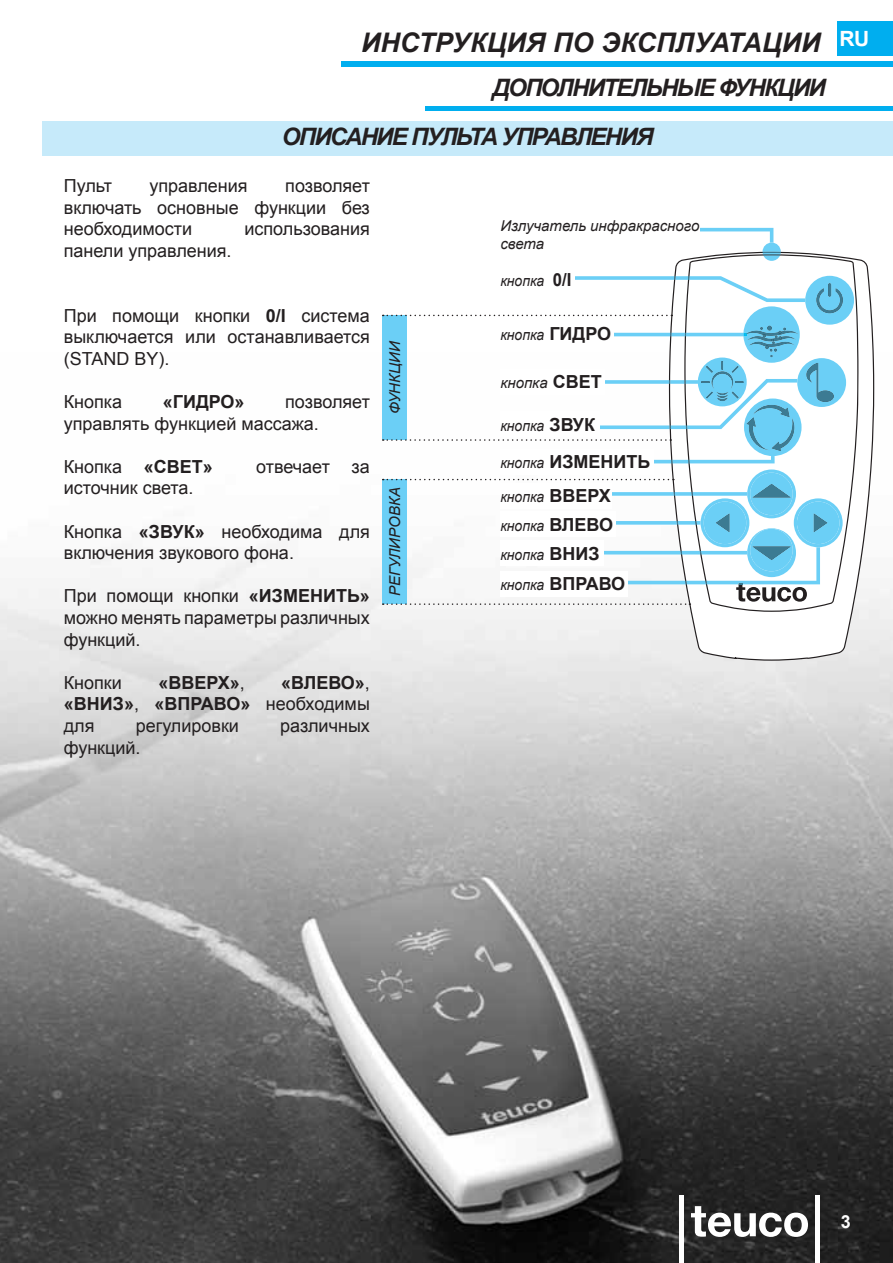
<style>
.page{position:relative;width:893px;height:1263px;background:#fff}
.page>*{position:absolute;margin:0;border:0;box-sizing:border-box;transform-origin:0 0}
.t1{font:italic 700 27px "Arial";color:#231f20}
.t2{font:italic 700 24px/48.9px "Arial";letter-spacing:-.07em;color:#231f20}
.t3{font:700 21px "Arial";color:#fff}
.t4{font:18px/21.6px "Arial";color:#231f20;text-align:justify}
.t5{font:700 18px/21.6px "Arial";color:#231f20;text-align:justify}
.t6{font:700 18px "Arial";color:#fff}
.t7{font:italic 15px/28.7px "Arial";color:#231f20;scale:.93 1}
.t8{font:italic 15px/18px "Arial";color:#231f20}
.s1{font-weight:700}
.s2{font-weight:400}
.s3{font-weight:700;font-style:normal;font-size:18px}
.s4{font-weight:400;font-style:italic;font-size:15px}
</style>
<div class="page">
<img style="left:0;top:352px;width:893px;height:911px">
<svg style="left:691px;top:1206px;width:117px;height:31px"></svg>
<div style="left:679px;top:1195px;width:5px;height:68px;background:#fff"></div>
<hr style="left:815px;top:1195px;width:4px;height:68px;background:#fff">
<div style="left:838px;top:21px;width:55px;height:34px;background:#00aeef"></div>
<div style="left:341px;top:61px;width:552px;height:5px;background:#00aeef"></div>
<div style="left:43px;top:121px;width:850px;height:34px;background:#c6eafa"></div>
<div style="left:425px;top:106px;width:468px;height:5px;background:#00aeef"></div>
<svg style="left:669px;top:252px;width:205px;height:409px"></svg>
<svg style="left:684px;top:254px;width:174px;height:358px"></svg>
<svg style="left:669px;top:228px;width:112px;height:33px"></svg>
<svg style="left:383px;top:276px;width:471px;height:187px"></svg>
<svg style="left:383px;top:469px;width:460px;height:136px"></svg>
<div style="left:500px;top:267px;width:75px;height:26px;background:#fff"></div>
<div style="left:500px;top:320px;width:114px;height:26px;background:#fff"></div>
<div style="left:500px;top:369px;width:105px;height:26px;background:#fff"></div>
<div style="left:500px;top:412px;width:100px;height:25px;background:#fff"></div>
<div style="left:500px;top:449px;width:154px;height:25px;background:#fff"></div>
<div style="left:500px;top:483px;width:112px;height:25px;background:#fff"></div>
<div style="left:500px;top:512px;width:116px;height:25px;background:#fff"></div>
<div style="left:500px;top:540px;width:104px;height:26px;background:#fff"></div>
<div style="left:500px;top:571px;width:128px;height:26px;background:#fff"></div>
<div style="left:500px;top:216px;width:199px;height:37px;background:#fff"></div>
<h1 class="t1" style="left:361px;top:25px;width:461px">ИНСТРУКЦИЯ ПО ЭКСПЛУАТАЦИИ</h1>
<h2 class="t2" style="left:282px;top:64px;width:545px;text-indent:211px">ДОПОЛНИТЕЛЬНЫЕ ФУНКЦИИ<br>ОПИСАНИЕ ПУЛЬТА УПРАВЛЕНИЯ</h2>
<p class="t4" style="left:64px;top:175px;width:50px">Пульт</p>
<p class="t4" style="left:150px;top:175px;width:100px">управления</p>
<p class="t4" style="left:64px;top:175px;width:308px;text-indent:221px">позволяет включать основные функции без необходимости</p>
<p class="t4" style="left:244px;top:218px;width:127px">использования</p>
<p class="t4" style="left:64px;top:240px;width:169px">панели управления.</p>
<p class="t4" style="left:64px;top:305px;width:308px">При помощи кнопки <span class="s1">0/I</span> система выключается или останавливается (STAND BY).</p>
<p class="t4" style="left:64px;top:391px;width:60px">Кнопка</p>
<p class="t5" style="left:163px;top:391px;width:83px">«ГИДРО»</p>
<p class="t4" style="left:64px;top:391px;width:308px;text-indent:221px">позволяет управлять функцией массажа.</p>
<p class="t4" style="left:64px;top:456px;width:151px">Кнопка <span class="s1">«СВЕТ»</span></p>
<p class="t4" style="left:256px;top:456px;width:115px">отвечает за</p>
<p class="t4" style="left:64px;top:477px;width:131px">источник света.</p>
<p class="t4" style="left:64px;top:521px;width:308px">Кнопка <span class="s1">«ЗВУК»</span> необходима для включения звукового фона.</p>
<p class="t4" style="left:64px;top:585px;width:308px">При помощи кнопки <span class="s1">«ИЗМЕНИТЬ» </span>можно менять параметры различных функций.</p>
<p class="t4" style="left:64px;top:672px;width:60px">Кнопки</p>
<p class="t5" style="left:158px;top:672px;width:88px">«ВВЕРХ»<span class="s2">,</span></p>
<p class="t5" style="left:64px;top:672px;width:308px;text-indent:217px">«ВЛЕВО»<span class="s2">, </span>«ВНИЗ»<span class="s2">,</span> «ВПРАВО» <span class="s2">необходимы для</span></p>
<p class="t4" style="left:136px;top:715px;width:105px">регулировки</p>
<p class="t4" style="left:280px;top:715px;width:91px">различных</p>
<p class="t4" style="left:64px;top:737px;width:78px">функций.</p>
<p class="t8" style="left:386px;top:414px;width:74px;rotate:-90deg">ФУНКЦИИ</p>
<p class="t8" style="left:386px;top:596px;width:111px;rotate:-90deg">РЕГУЛИРОВКА</p>
<p class="t8" style="left:500px;top:217px;width:201px">Излучатель инфракрасного света</p>
<p class="t7" style="left:500px;top:267px;width:78px">кнопка <span class="s3">0/I</span></p>
<p class="t7" style="left:500px;top:320px;width:121px">кнопка <span class="s3">ГИДРО</span></p>
<p class="t8" style="left:500px;top:374px;width:103px">кнопка <span class="s3">СВЕТ</span></p>
<p class="t7" style="left:500px;top:412px;width:103px">кнопка <span class="s3">ЗВУК</span></p>
<p class="t5" style="left:500px;top:452px;width:152px"><span class="s4">кнопка</span> ИЗМЕНИТЬ</p>
<p class="t7" style="left:500px;top:483px;width:123px">кнопка <span class="s3">ВВЕРХ </span>кнопка <span class="s3">ВЛЕВО </span>кнопка <span class="s3">ВНИЗ</span></p>
<p class="t7" style="left:500px;top:571px;width:136px">кнопка <span class="s3">ВПРАВО</span></p>
<p class="t3" style="left:839px;top:25px;width:31px">RU</p>
<p class="t6" style="left:841px;top:1210px;width:12px">3</p>
</div>
